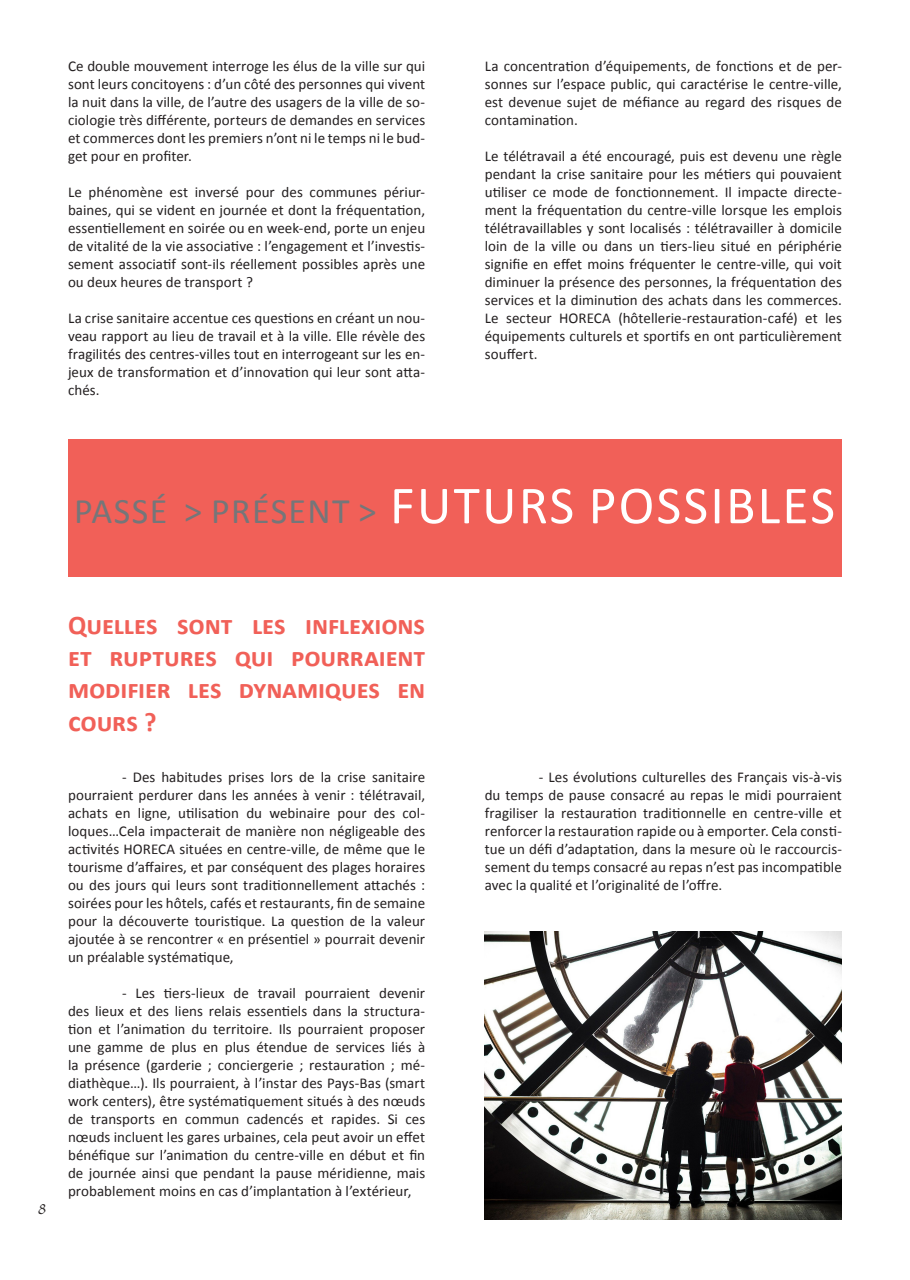
<style>
.page{position:relative;width:910px;height:1280px;background:#fff}
.page>*{position:absolute;margin:0;border:0;box-sizing:border-box;transform-origin:0 0}
.t1{font:54px "Calibri";letter-spacing:.04em;color:#fff}
.t2{font:700 27px/32.4px "Calibri";letter-spacing:-.005em;color:#f16058;text-align:justify}
.t3{font:18px "Papyrus";color:#231f20}
.t4{font:15px/18px "Calibri";color:#231f20;text-align:justify}
.s1{font-size:36px;color:#757679}
</style>
<div class="page">
<div style="left:68px;top:439px;width:774px;height:138px;background:#f16058"></div>
<img style="left:485px;top:931px;width:357px;height:288px">
<p class="t4" style="left:68px;top:57px;width:359px">Ce double mouvement interroge les élus de la ville sur qui sont leurs concitoyens : d’un côté des personnes qui vivent la nuit dans la ville, de l’autre des usagers de la ville de so&shy;ciologie très différente, porteurs de demandes en services et commerces dont les premiers n’ont ni le temps ni le bud&shy;get pour en profiter.</p>
<p class="t4" style="left:68px;top:183px;width:359px">Le phénomène est inversé pour des communes périur&shy;baines, qui se vident en journée et dont la fréquentation, essentiellement en soirée ou en week-end, porte un enjeu de vitalité de la vie associative : l’engagement et l’investis&shy;sement associatif sont-ils réellement possibles après une ou deux heures de transport ?</p>
<p class="t4" style="left:68px;top:309px;width:359px">La crise sanitaire accentue ces questions en créant un nou&shy;veau rapport au lieu de travail et à la ville. Elle révèle des fragilités des centres-villes tout en interrogeant sur les en&shy;jeux de transformation et d’innovation qui leur sont atta&shy;chés.</p>
<p class="t4" style="left:485px;top:57px;width:359px">La concentration d’équipements, de fonctions et de per&shy;sonnes sur l’espace public, qui caractérise le centre-ville, est devenue sujet de méfiance au regard des risques de contamination.</p>
<p class="t4" style="left:485px;top:147px;width:359px">Le télétravail a été encouragé, puis est devenu une règle pendant la crise sanitaire pour les métiers qui pouvaient utiliser ce mode de fonctionnement. I l impacte directe&shy;ment la fréquentation du centre-ville lorsque les emplois télétravaillables y sont localisés : télétravailler à domicile loin de la ville ou dans un tiers-lieu situé en périphérie signifie en effet moins fréquenter le centre-ville, qui voit diminuer la présence des personnes, la fréquentation des services et la diminution des achats dans les commerces.<br>Le secteur HORECA (hôtellerie-restauration-café) et les équipements culturels et sportifs en ont particulièrement souffert.</p>
<h1 class="t1" style="left:74px;top:471px;width:762px"><span class="s1">passé &gt; présent &gt;</span> futurs possibles</h1>
<p class="t3" style="left:37px;top:1197px;width:12px">8</p>
<h2 class="t2" style="left:68px;top:608px;width:359px">Quelles sont les inflexions et ruptures qui pourraient modifier les dynamiques en cours ?</h2>
<p class="t4" style="left:68px;top:768px;width:359px;text-indent:54px">- Des habitudes prises lors de la crise sanitaire pourraient perdurer dans les années à venir : télétravail, achats en ligne, utilisation du webinaire pour des col&shy;loques…Cela impacterait de manière non négligeable des activités HORECA situées en centre-ville, de même que le tourisme d’affaires, et par conséquent des plages horaires ou des jours qui leurs sont traditionnellement attachés : soirées pour les hôtels, cafés et restaurants, fin de semaine pour la découverte touristique. La question de la valeur ajoutée à se rencontrer « en présentiel » pourrait devenir un préalable systématique,</p>
<p class="t4" style="left:68px;top:984px;width:359px;text-indent:54px">- Les tiers-lieux de travail pourraient devenir des lieux et des liens relais essentiels dans la structura&shy;tion et l’animation du territoire. I ls pourraient proposer une gamme de plus en plus étendue de services liés à la présence (garderie ; conciergerie ; restauration ; mé&shy;diathèque…). I ls pourraient, à l’instar des Pays-Bas (smart work centers), être systématiquement situés à des nœuds de transports en commun cadencés et rapides. Si ces nœuds incluent les gares urbaines, cela peut avoir un effet bénéfique sur l’animation du centre-ville en début et fin de journée ainsi que pendant la pause méridienne, mais probablement moins en cas d’implantation à l’extérieur,</p>
<p class="t4" style="left:485px;top:768px;width:359px;text-indent:54px">- Les évolutions culturelles des Français vis-à-vis du temps de pause consacré au repas le midi pourraient fragiliser la restauration traditionnelle en centre-ville et renforcer la restauration rapide ou à emporter. Cela consti&shy;tue un défi d’adaptation, dans la mesure où le raccourcis&shy;sement du temps consacré au repas n’est pas incompatible avec la qualité et l’originalité de l’offre.</p>
</div>
